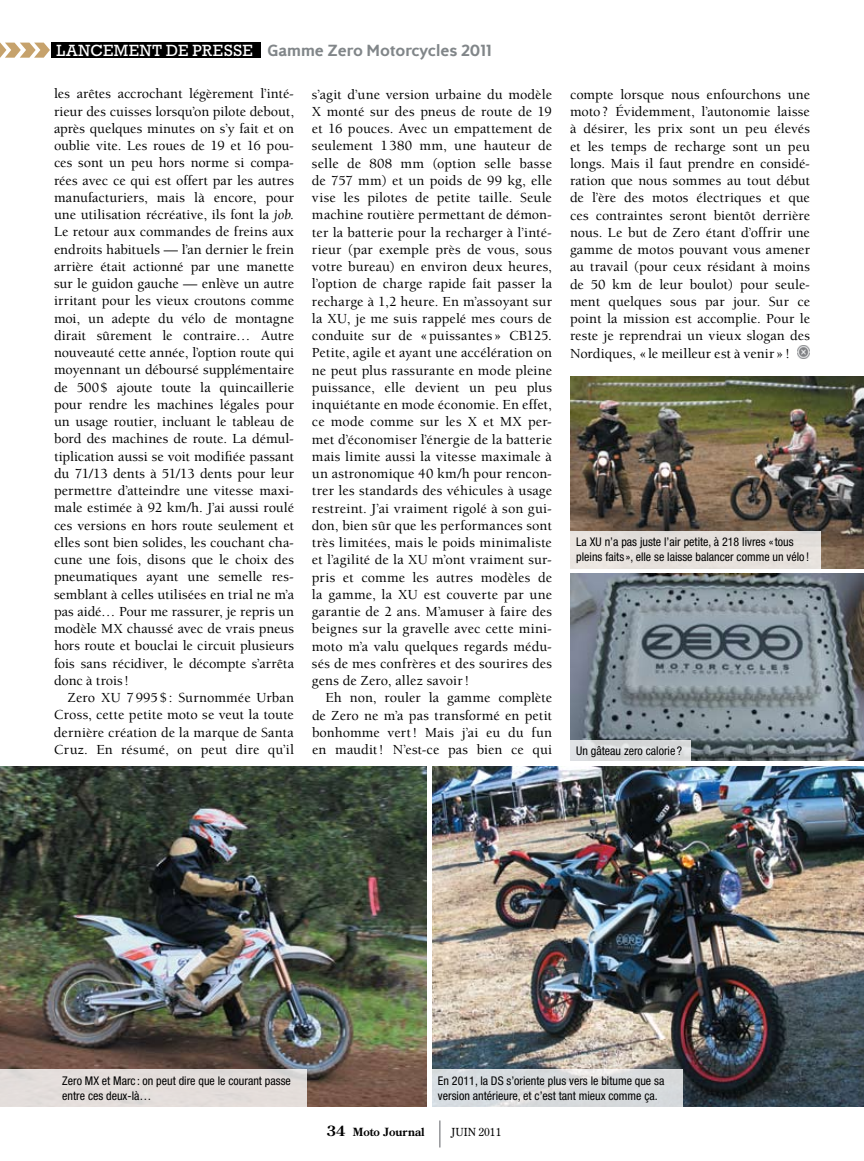
<style>
.page{position:relative;width:864px;height:1161px;background:#fff}
.page>*{position:absolute;margin:0;border:0;box-sizing:border-box;transform-origin:0 0}
.t1{font:800 53.1px "Folio";color:#c6a26c}
.t2{font:600 16.5px "Rosemary Samuels";color:#818689}
.t3{font:500 14.25px/17.2px "Berkeley";letter-spacing:.005em;color:#000;text-align:justify}
.t4{font:condensed 12px/15px "Helvetica Neue";color:#000}
.t5{font:700 11.25px "Century Old Style";color:#000}
.t6{font:11.25px "Century Oldstyle ICG";color:#000}
.s1{font-family:"Rockwell";font-weight:400;color:#fff}
.s2{font-weight:400;font-style:italic}
.s3{font-size:14.25px}
</style>
<div class="page">
<hr style="left:439px;top:1120px;width:2px;height:28px;background:#939598">
<svg style="left:797px;top:346px;width:13px;height:12px"></svg>
<div style="left:52px;top:43px;width:209px;height:15px;background:#000"></div>
<img style="left:0;top:766px;width:427px;height:341px">
<img style="left:432px;top:766px;width:432px;height:341px">
<img style="left:570px;top:377px;width:294px;height:191px">
<img style="left:570px;top:573px;width:294px;height:187px">
<div style="left:0;top:1069px;width:307px;height:38px;background:#e3ddda"></div>
<svg style="left:432px;top:1069px;width:250px;height:38px;background:#d9dcde"></svg>
<div style="left:570px;top:531px;width:251px;height:38px;background:#e6e0dc"></div>
<svg style="left:570px;top:740px;width:120px;height:21px;background:#dadcde"></svg>
<h1 class="t1" style="left:-14px;top:16px;width:69px">»»</h1>
<p class="t2" style="left:57px;top:40px;width:437px"><span class="s1">LANCEMENT DE PRESSE</span> Gamme Zero Motorcycles 2011</p>
<p class="t3" style="left:54px;top:85px;width:242px">les arêtes accrochant légèrement l’inté&shy;rieur des cuisses lorsqu’on pilote debout, après quelques minutes on s’y fait et on oublie vite. Les roues de 19 et 16 pou&shy;ces sont un peu hors norme si compa&shy;rées avec ce qui est offert par les autres manufacturiers, mais là encore, pour une utilisation récréative, ils font la <span class="s2">job</span>.<br>Le retour aux commandes de freins aux endroits habituels — l’an dernier le frein arrière était actionné par une manette sur le guidon gauche — enlève un autre irritant pour les vieux croutons comme moi, un adepte du vélo de montagne dirait sûrement le contraire… Autre nouveauté cette année, l’option route qui moyennant un déboursé supplémentaire de 500$ ajoute toute la quincaillerie pour rendre les machines légales pour un usage routier, incluant le tableau de bord des machines de route. La démul&shy;tiplication aussi se voit modifiée passant du 71/13 dents à 51/13 dents pour leur permettre d’atteindre une vitesse maxi&shy;male estimée à 92 km/h. J’ai aussi roulé ces versions en hors route seulement et elles sont bien solides, les couchant cha&shy;cune une fois, disons que le choix des pneumatiques ayant une semelle res&shy;semblant à celles utilisées en trial ne m’a pas aidé… Pour me rassurer, je repris un modèle MX chaussé avec de vrais pneus hors route et bouclai le circuit plusieurs fois sans récidiver, le décompte s’arrêta donc à trois!</p>
<p class="t3" style="left:54px;top:689px;width:242px;text-indent:14px">Zero XU 7995$: Surnommée Urban Cross, cette petite moto se veut la toute dernière création de la marque de Santa Cruz. En résumé, on peut dire qu’il</p>
<p class="t3" style="left:312px;top:86px;width:242px">s’agit d’une version urbaine du modèle X monté sur des pneus de route de 19 et 16 pouces. Avec un empattement de seulement 1380 mm, une hauteur de selle de 808 mm (option selle basse de 757 mm) et un poids de 99 kg, elle vise les pilotes de petite taille. Seule machine routière permettant de démon&shy;ter la batterie pour la recharger à l’inté&shy;rieur (par exemple près de vous, sous votre bureau) en environ deux heures, l’option de charge rapide fait passer la recharge à 1,2 heure. En m’assoyant sur la XU, je me suis rappelé mes cours de conduite sur de «puissantes» CB125.<br>Petite, agile et ayant une accélération on ne peut plus rassurante en mode pleine puissance, elle devient un peu plus inquiétante en mode économie. En effet, ce mode comme sur les X et MX per&shy;met d’économiser l’énergie de la batterie mais limite aussi la vitesse maximale à un astronomique 40 km/h pour rencon&shy;trer les standards des véhicules à usage restreint. J’ai vraiment rigolé à son gui&shy;don, bien sûr que les performances sont très limitées, mais le poids minimaliste et l’agilité de la XU m’ont vraiment sur&shy;pris et comme les autres modèles de la gamme, la XU est couverte par une garantie de 2 ans. M’amuser à faire des beignes sur la gravelle avec cette mini&shy;moto m’a valu quelques regards médu&shy;sés de mes confrères et des sourires des gens de Zero, allez savoir!</p>
<p class="t3" style="left:312px;top:690px;width:242px;text-indent:13px">Eh non, rouler la gamme complète de Zero ne m’a pas transformé en petit bonhomme vert! Mais j’ai eu du fun en maudit! N’est-ce pas bien ce qui</p>
<p class="t3" style="left:570px;top:86px;width:242px">compte lorsque nous enfourchons une moto? Évidemment, l’autonomie laisse à désirer, les prix sont un peu élevés et les temps de recharge sont un peu longs. Mais il faut prendre en considé&shy;ration que nous sommes au tout début de l’ère des motos électriques et que ces contraintes seront bientôt derrière nous. Le but de Zero étant d’offrir une gamme de motos pouvant vous amener au travail (pour ceux résidant à moins de 50 km de leur boulot) pour seule&shy;ment quelques sous par jour. Sur ce point la mission est accomplie. Pour le reste je reprendrai un vieux slogan des Nordiques, «le meilleur est à venir»!</p>
<p class="t4" style="left:576px;top:534px;width:234px">La XU n’a pas juste l’air petite, à 218 livres «tous pleins faits », elle se laisse balancer comme un vélo !</p>
<p class="t4" style="left:576px;top:743px;width:107px">Un gâteau zero calorie ?</p>
<p class="t4" style="left:62px;top:1073px;width:230px">Zero MX et Marc : on peut dire que le courant passe entre ces deux-là…</p>
<p class="t4" style="left:438px;top:1073px;width:228px">En 2011, la DS s’oriente plus vers le bitume que sa version antérieure, et c’est tant mieux comme ça.</p>
<p class="t5" style="left:327px;top:1125px;width:99px"><span class="s3">34</span> Moto Journal</p>
<p class="t6" style="left:452px;top:1125px;width:52px">juin 2011</p>
</div>
